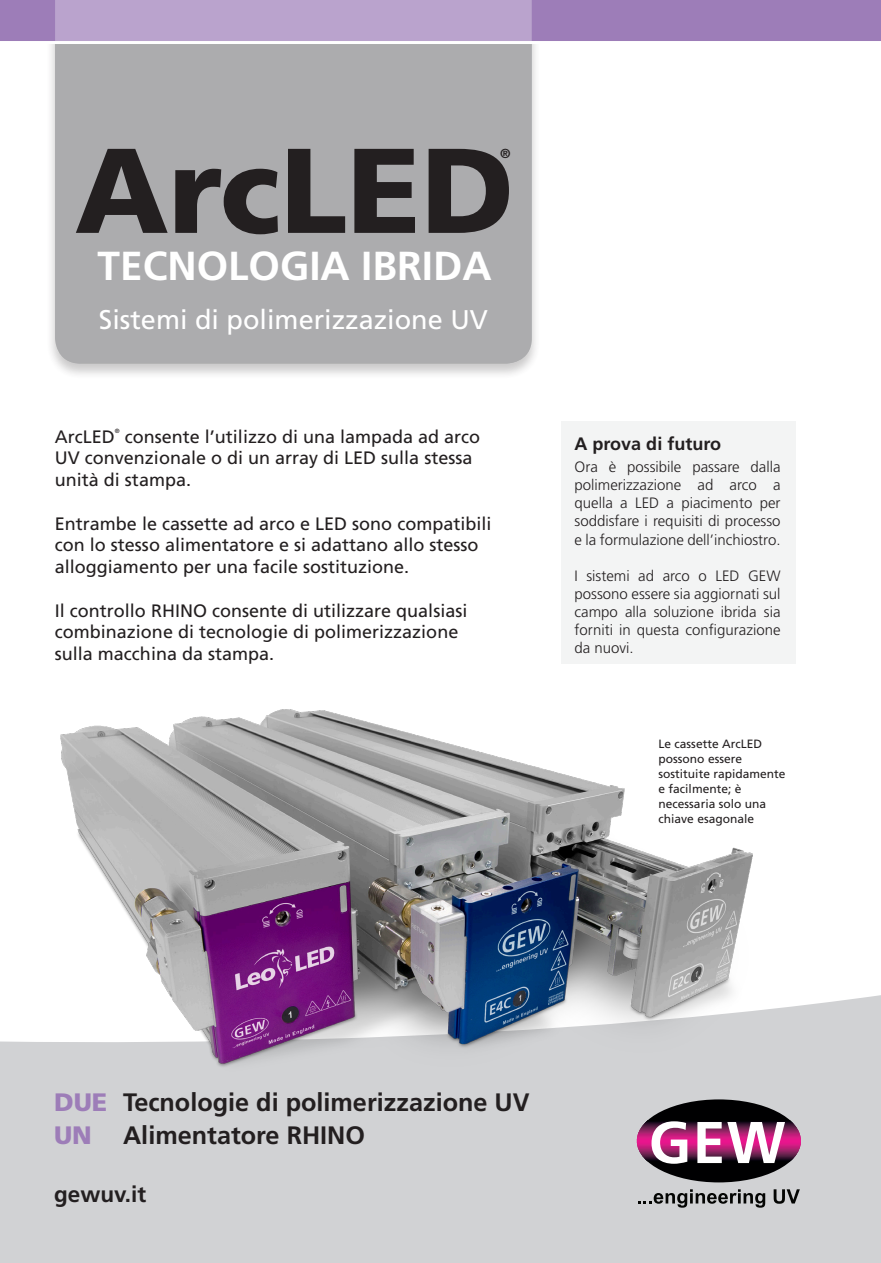
<style>
.page{position:relative;width:881px;height:1263px;background:#fff}
.page>*{position:absolute;margin:0;border:0;box-sizing:border-box;transform-origin:0 0}
.t1{font:900 120.3px "Frutiger LT";color:#231f20}
.t2{font:700 40.5px "Frutiger LT";color:#fff}
.t3{font:27px "Frutiger LT";color:#fff}
.t4{font:700 25.2px "Frutiger LT";color:#231f20}
.t5{font:22.5px "Frutiger LT";letter-spacing:-.01em;color:#231f20}
.t6{font:700 22.5px "Frutiger LT";color:#231f20}
.t7{font:18px/21.8px "Frutiger LT";color:#231f20}
.t8{font:700 18px "Frutiger LT";color:#231f20}
.t9{font:300 15px/18px "Frutiger LT";color:#231f20;text-align:justify}
.t10{font:700 13.05px "Frutiger LT";color:#231f20}
.t11{font:12px/15px "Frutiger LT";color:#231f20}
.t12{font:6.15px "Frutiger LT";color:#231f20}
.s1{font-weight:900;color:#9d7db8}
</style>
<div class="page">
<div style="left:561px;top:421px;width:234px;height:242px;background:#f3f4f4"></div>
<div style="left:46px;top:0;width:495px;height:380px;background:#231f20;opacity:.3"></div>
<div style="left:0;top:0;width:880px;height:44px;background:#9d7db8"></div>
<svg style="left:55px;top:0;width:476px;height:364px;background:#aeabb2"></svg>
<div style="left:0;top:995px;width:880px;height:268px;background:#d1d2d4"></div>
<div style="left:54px;top:1185px;width:383px;height:47px;background:#d1d2d4"></div>
<svg style="left:637px;top:1189px;width:128px;height:19px;background:#959697"></svg>
<svg style="left:773px;top:1189px;width:26px;height:15px"></svg>
<svg style="left:636px;top:1162px;width:164px;height:20px;background:#535355"></svg>
<hr style="left:636px;top:1161px;width:164px;height:1px;background:#000006">
<hr style="left:636px;top:1160px;width:164px;height:1px;background:#0a060f">
<hr style="left:636px;top:1159px;width:164px;height:1px;background:#1d0a1f">
<hr style="left:636px;top:1158px;width:164px;height:1px;background:#2e1029">
<hr style="left:636px;top:1157px;width:164px;height:1px;background:#3d1734">
<hr style="left:636px;top:1156px;width:164px;height:1px;background:#4b1c3d">
<hr style="left:636px;top:1155px;width:164px;height:1px;background:#592045">
<hr style="left:636px;top:1154px;width:164px;height:1px;background:#67214d">
<hr style="left:636px;top:1153px;width:164px;height:1px;background:#752455">
<hr style="left:636px;top:1152px;width:164px;height:1px;background:#81245c">
<hr style="left:636px;top:1151px;width:164px;height:1px;background:#942365">
<hr style="left:636px;top:1150px;width:164px;height:1px;background:#a0236b">
<hr style="left:636px;top:1149px;width:164px;height:1px;background:#ac1f70">
<hr style="left:636px;top:1148px;width:164px;height:1px;background:#b71f76">
<hr style="left:636px;top:1147px;width:164px;height:1px;background:#c21c7a">
<hr style="left:636px;top:1146px;width:164px;height:1px;background:#cc197e">
<hr style="left:636px;top:1145px;width:164px;height:1px;background:#d71683">
<hr style="left:636px;top:1144px;width:164px;height:1px;background:#db1a87">
<hr style="left:636px;top:1143px;width:164px;height:1px;background:#e2168a">
<hr style="left:636px;top:1142px;width:164px;height:1px;background:#e7158c">
<hr style="left:636px;top:1141px;width:164px;height:1px;background:#e9158d">
<hr style="left:636px;top:1140px;width:164px;height:1px;background:#e9158d">
<hr style="left:636px;top:1139px;width:164px;height:1px;background:#e4168b">
<hr style="left:636px;top:1138px;width:164px;height:1px;background:#de1988">
<hr style="left:636px;top:1137px;width:164px;height:1px;background:#d51d85">
<hr style="left:636px;top:1136px;width:164px;height:1px;background:#ce1980">
<hr style="left:636px;top:1135px;width:164px;height:1px;background:#c51b7c">
<hr style="left:636px;top:1134px;width:164px;height:1px;background:#bb1e77">
<hr style="left:636px;top:1133px;width:164px;height:1px;background:#b02072">
<hr style="left:636px;top:1132px;width:164px;height:1px;background:#a4256d">
<hr style="left:636px;top:1131px;width:164px;height:1px;background:#982467">
<hr style="left:636px;top:1130px;width:164px;height:1px;background:#8c2361">
<hr style="left:636px;top:1129px;width:164px;height:1px;background:#7e245a">
<hr style="left:636px;top:1128px;width:164px;height:1px;background:#712352">
<hr style="left:636px;top:1127px;width:164px;height:1px;background:#5e2148">
<hr style="left:636px;top:1126px;width:164px;height:1px;background:#501d40">
<hr style="left:636px;top:1125px;width:164px;height:1px;background:#421838">
<hr style="left:636px;top:1124px;width:164px;height:1px;background:#33122d">
<hr style="left:636px;top:1123px;width:164px;height:1px;background:#220a23">
<hr style="left:636px;top:1122px;width:164px;height:1px;background:#100315">
<hr style="left:636px;top:1121px;width:164px;height:1px;background:#020008">
<hr style="left:636px;top:1120px;width:164px;height:1px;background:#000002">
<svg style="left:636px;top:1099px;width:164px;height:21px;background:#535455"></svg>
<svg style="left:727px;top:1122px;width:57px;height:41px"></svg>
<svg style="left:697px;top:1122px;width:24px;height:41px"></svg>
<svg style="left:651px;top:1121px;width:36px;height:43px"></svg>
<img style="left:60px;top:710px;width:691px;height:364px">
<p class="t1" style="left:75px;top:118px;width:441px">ArcLED</p>
<p class="t2" style="left:98px;top:242px;width:395px">TECNOLOGIA IBRIDA</p>
<p class="t10" style="left:500px;top:146px;width:12px">®</p>
<p class="t3" style="left:99px;top:303px;width:390px">Sistemi di polimerizzazione UV</p>
<p class="t7" style="left:55px;top:425px;width:61px">ArcLED</p>
<p class="t12" style="left:115px;top:427px;width:6px">®</p>
<p class="t7" style="left:55px;top:425px;width:426px;text-indent:70px">consente l’utilizzo di una lampada ad arco<br>UV convenzionale o di un array di LED sulla stessa unità di stampa.</p>
<p class="t7" style="left:55px;top:512px;width:438px">Entrambe le cassette ad arco e LED sono compatibili con lo stesso alimentatore e si adattano allo stesso alloggiamento per una facile sostituzione.</p>
<p class="t7" style="left:55px;top:599px;width:414px">Il controllo RHINO consente di utilizzare qualsiasi combinazione di tecnologie di polimerizzazione sulla macchina da stampa.</p>
<p class="t8" style="left:574px;top:433px;width:148px">A prova di futuro</p>
<p class="t9" style="left:574px;top:458px;width:207px">Ora è possibile passare dalla polimerizzazione ad arco a quella a LED a piacimento per soddisfare i requisiti di processo e la formulazione dell’inchiostro.</p>
<p class="t9" style="left:574px;top:566px;width:207px">I sistemi ad arco o LED GEW possono essere sia aggiornati sul campo alla soluzione ibrida sia forniti in questa configurazione da nuovi.</p>
<p class="t11" style="left:658px;top:736px;width:128px">Le cassette ArcLED possono essere sostituite rapidamente e facilmente; è necessaria solo una chiave esagonale</p>
<p class="t4" style="left:54px;top:1087px;width:477px"><span class="s1">DUE</span> Tecnologie di polimerizzazione UV</p>
<p class="t4" style="left:54px;top:1121px;width:312px"><span class="s1">UN</span> Alimentatore RHINO</p>
<p class="t5" style="left:60px;top:1129px;width:377px">Printed and cured with GEW UV LED</p>
<p class="t6" style="left:54px;top:1181px;width:94px">gewuv.it</p>
<p class="t6" style="left:60px;top:1181px;width:122px">gewuv.com</p>
</div>
